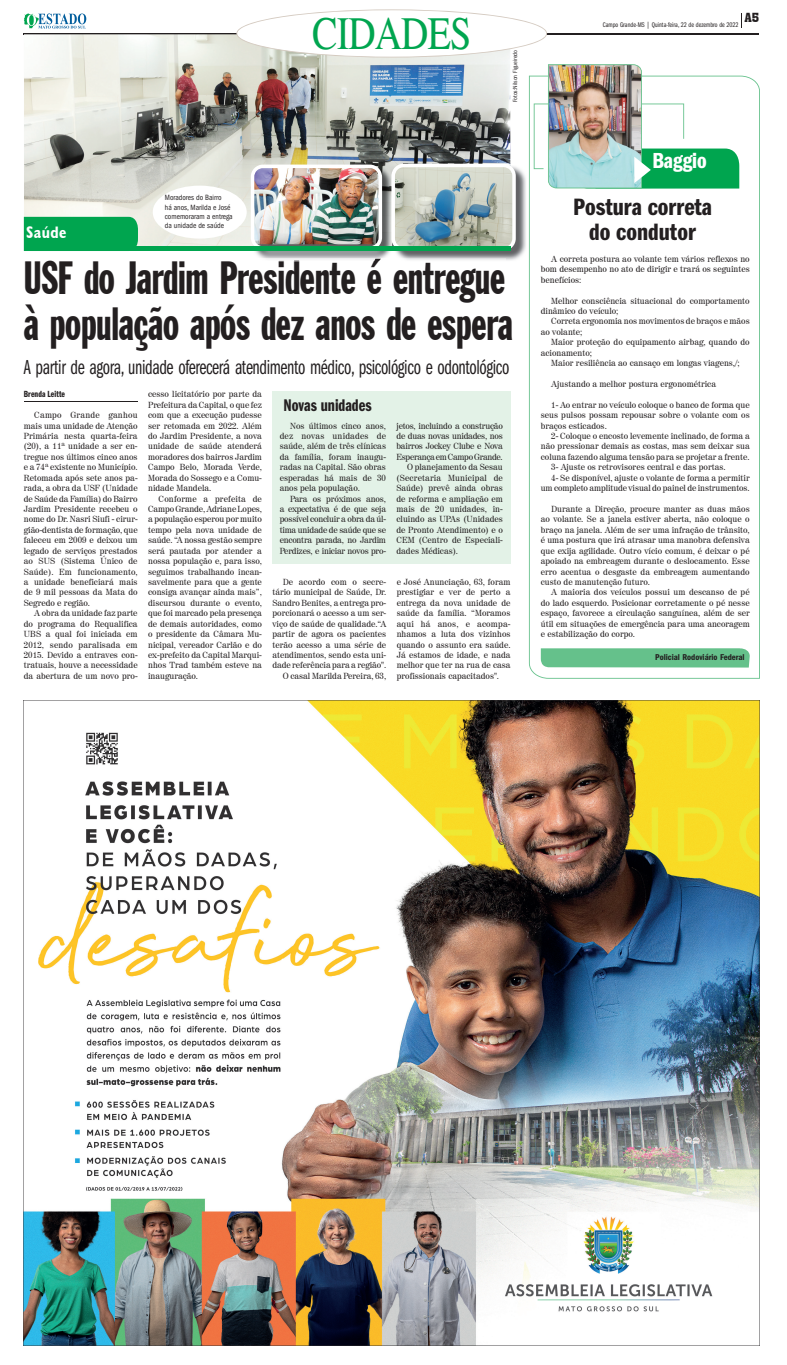
<style>
.page{position:relative;width:787px;height:1365px;background:#fff}
.page>*{position:absolute;margin:0;border:0;box-sizing:border-box;transform-origin:0 0}
.t1{font:extra-condensed 46.38px/46.4px "Franklin Gothic BT";letter-spacing:-.02em;color:#231f20;scale:.94 1}
.t2{font:45.68px "Times";letter-spacing:-.025em;color:#00a54f;scale:.83 1}
.t3{font:24.5px/24.5px "Franklin Gothic Demi Cmpr";color:#231f20;text-align:center;scale:1.11 1}
.t4{font:22.57px "Franklin Gothic Demi Cmpr";letter-spacing:-.01em;color:#fff;scale:1.09 1}
.t5{font:21px "Franklin Gothic Book Cmpr";letter-spacing:-.02em;color:#231f20;scale:.89 1}
.t6{font:17.5px "Franklin Gothic Demi Cmpr";color:#231f20}
.t7{font:700 condensed 16.62px "Humanist 521 BT";letter-spacing:.025em;color:#fff}
.t8{font:9.19px "Franklin Gothic Demi Cmpr";letter-spacing:.01em;color:#231f20}
.t9{font:8.75px/10.4px "Century 725 BT";color:#231f20;text-align:justify}
.t10{font:8.75px "Century 725 BT";letter-spacing:-.025em;color:#231f20}
.t11{font:600 condensed 8.75px "Franklin Gothic";color:#231f20}
.t12{font:8.75px "Century 725 BT";letter-spacing:-.035em;color:#231f20}
.t13{font:condensed 7.88px/9.2px "Franklin Gothic";color:#231f20;scale:.96 1}
.t14{font:7px "Franklin Gothic Book Cmpr";letter-spacing:.005em;color:#231f20}
.t15{font:condensed 6.12px "Franklin Gothic";color:#231f20}
</style>
<div class="page">
<svg style="left:24px;top:13px;width:62px;height:16px"></svg>
<svg style="left:741px;top:14px;width:1px;height:14px"></svg>
<hr style="left:24px;top:33px;width:734px;height:2px;background:#231f20">
<img style="left:24px;top:700px;width:734px;height:645px">
<svg style="left:528px;top:76px;width:231px;height:602px"></svg>
<img style="left:533px;top:64px;width:206px;height:125px">
<div style="left:540px;top:648px;width:209px;height:19px;background:#65c18b"></div>
<hr style="left:24px;top:401px;width:114px;height:1px;background:#231f20">
<div style="left:272px;top:391px;width:238px;height:173px;background:#e3f2e7"></div>
<img style="left:24px;top:34px;width:486px;height:212px">
<svg style="left:236px;top:9px;width:311px;height:49px"></svg>
<img style="left:255px;top:165px;width:271px;height:96px">
<img style="left:251px;top:164px;width:131px;height:82px">
<img style="left:393px;top:259px;width:112px;height:2px">
<svg style="left:391px;top:164px;width:124px;height:87px;background:#b2beba"></svg>
<div style="left:153px;top:186px;width:93px;height:52px;background:#fff;border-radius:50%"></div>
<div style="left:72px;top:246px;width:438px;height:5px;background:#00a54f"></div>
<div style="left:24px;top:217px;width:114px;height:34px;background:#00a54f"></div>
<h3 class="t7" style="left:26px;top:222px;width:42px">Saúde</h3>
<p class="t13" style="left:165px;top:193px;width:72px">Moradores do Bairro<br>há anos, Marilda e José comemoraram a entrega da unidade de saúde</p>
<h2 class="t2" style="left:312px;top:7px;width:193px">CIDADES</h2>
<p class="t15" style="left:511px;top:102px;width:54px;rotate:-90deg">Fotos:Nilson Figueiredo</p>
<h1 class="t1" style="left:24px;top:254px;width:522px">USF do Jardim Presidente é entregue à população após dez anos de espera</h1>
<h3 class="t5" style="left:24px;top:356px;width:547px">A partir de agora, unidade oferecerá atendimento médico, psicológico e odontológico</h3>
<p class="t8" style="left:24px;top:389px;width:43px">Brenda Leitte</p>
<p class="t9" style="left:24px;top:410px;width:115px;text-indent:10px">Campo Grande ganhou mais uma unidade de Atenção Primária nesta quarta-feira (20), a 11ª unidade a ser en&shy;tregue nos últimos cinco anos e a 74ª existente no Município.<br>Retomada após sete anos pa&shy;rada, a obra da USF (Unidade de Saúde da Família) do Bairro Jardim Presidente recebeu o nome do Dr. Nasri Siufi - cirur&shy;gião-dentista de formação, que faleceu em 2009 e deixou um legado de serviços prestados ao SUS (Sistema Único de Saúde). Em funcionamento, a unidade beneficiará mais de 9 mil pessoas da Mata do Segredo e região.</p>
<p class="t9" style="left:24px;top:607px;width:115px;text-indent:10px">A obra da unidade faz parte do programa do Requalifica UBS a qual foi iniciada em 2012, sendo paralisada em 2015. Devido a entraves con&shy;tratuais, houve a necessidade da abertura de um novo pro-</p>
<p class="t9" style="left:148px;top:389px;width:115px">cesso licitatório por parte da Prefeitura da Capital, o que fez com que a execução pudesse ser retomada em 2022. Além do Jardim Presidente, a nova unidade de saúde atenderá moradores dos bairros Jardim Campo Belo, Morada Verde, Morada do Sossego e a Comu&shy;nidade Mandela.</p>
<p class="t9" style="left:148px;top:493px;width:115px;text-indent:10px">Conforme a prefeita de Campo Grande, Adriane Lopes, a população esperou por muito tempo pela nova unidade de saúde. “A nossa gestão sempre será pautada por atender a nossa população e, para isso, seguimos trabalhando incan&shy;savelmente para que a gente consiga avançar ainda mais”, discursou durante o evento, que foi marcado pela presença de demais autoridades, como o presidente da Câmara Mu&shy;nicipal, vereador Carlão e do ex-prefeito da Capital Marqui&shy;nhos Trad também esteve na inauguração.</p>
<h3 class="t6" style="left:283px;top:395px;width:90px">Novas unidades</h3>
<p class="t9" style="left:279px;top:420px;width:108px;text-indent:10px">Nos últimos cinco anos, dez novas unidades de saúde, além de três clínicas da família, foram inaugu&shy;radas na Capital. São obras esperadas há mais de 30 anos pela população.</p>
<p class="t9" style="left:279px;top:493px;width:108px;text-indent:10px">Para os próximos anos, a expectativa é de que seja possível concluir a obra da úl&shy;tima unidade de saúde que se encontra parada, no Jardim Perdizes, e iniciar novos pro-</p>
<p class="t10" style="left:396px;top:420px;width:108px">jetos, incluindo a construção</p>
<p class="t10" style="left:396px;top:430px;width:108px">de duas novas unidades, nos</p>
<p class="t10" style="left:396px;top:441px;width:108px">bairros Jockey Clube e Nova</p>
<p class="t12" style="left:396px;top:451px;width:108px">Esperança em Campo Grande.</p>
<p class="t9" style="left:407px;top:462px;width:97px">O planejamento da Sesau</p>
<p class="t9" style="left:396px;top:472px;width:108px">(Secretaria Municipal de</p>
<p class="t9" style="left:396px;top:482px;width:108px">Saúde) prevê ainda obras</p>
<p class="t9" style="left:396px;top:493px;width:108px">de reforma e ampliação em</p>
<p class="t9" style="left:396px;top:503px;width:108px">mais de 20 unidades, in-</p>
<p class="t9" style="left:396px;top:514px;width:108px">cluindo as UPAs (Unidades</p>
<p class="t9" style="left:396px;top:524px;width:108px">de Pronto Atendimento) e o</p>
<p class="t9" style="left:396px;top:535px;width:108px">CEM (Centro de Especiali-</p>
<p class="t9" style="left:396px;top:545px;width:63px">dades Médicas).</p>
<p class="t9" style="left:272px;top:576px;width:115px;text-align:right">De acordo com o secre&shy;tário municipal de Saúde, Dr.<br>Sandro Benites, a entrega pro&shy;porcionará o acesso a um ser&shy;viço de saúde de qualidade.“A partir de agora os pacientes terão acesso a uma série de atendimentos, sendo esta uni&shy;dade referência para a região".<br>O casal Marilda Pereira, 63,</p>
<p class="t9" style="left:396px;top:576px;width:115px">e José Anunciação, 63, foram prestigiar e ver de perto a entrega da nova unidade de saúde da família. “Moramos aqui há anos, e acompa&shy;nhamos a luta dos vizinhos quando o assunto era saúde.<br>Já estamos de idade, e nada melhor que ter na rua de casa profissionais capacitados".</p>
<p class="t14" style="left:602px;top:21px;width:158px">Campo Grande-MS | Quinta-feira, 22 de dezembro de 2022 <sup>A5</sup></p>
<h3 class="t4" style="left:652px;top:148px;width:51px">Baggio</h3>
<h3 class="t3" style="left:572px;top:195px;width:127px">Postura correta do condutor</h3>
<p class="t9" style="left:540px;top:253px;width:210px;text-indent:10px">A correta postura ao volante tem vários reflexos no bom desempenho no ato de dirigir e trará os seguintes benefícios:</p>
<p class="t9" style="left:540px;top:295px;width:210px;text-indent:10px">Melhor consciência situacional do comportamento dinâmico do veículo;</p>
<p class="t9" style="left:540px;top:316px;width:210px;text-indent:10px">Correta ergonomia nos movimentos de braços e mãos ao volante;</p>
<p class="t9" style="left:540px;top:337px;width:210px;text-indent:10px">Maior proteção do equipamento airbag, quando do acionamento;</p>
<p class="t9" style="left:551px;top:357px;width:190px">Maior resiliência ao cansaço em longas viagens,/;</p>
<p class="t9" style="left:551px;top:378px;width:166px">Ajustando a melhor postura ergonométrica</p>
<p class="t9" style="left:540px;top:399px;width:210px;text-indent:10px">1- Ao entrar no veículo coloque o banco de forma que seus pulsos possam repousar sobre o volante com os braços esticados.</p>
<p class="t9" style="left:551px;top:430px;width:200px">2- Coloque o encosto levemente inclinado, de forma a</p>
<p class="t9" style="left:540px;top:441px;width:210px">não pressionar demais as costas, mas sem deixar sua</p>
<p class="t9" style="left:540px;top:451px;width:210px">coluna fazendo alguma tensão para se projetar a frente.</p>
<p class="t9" style="left:551px;top:462px;width:176px">3- Ajuste os retrovisores central e das portas.</p>
<p class="t9" style="left:551px;top:472px;width:200px">4- Se disponível, ajuste o volante de forma a permitir</p>
<p class="t9" style="left:540px;top:482px;width:210px">um completo amplitude visual do painel de instrumentos.</p>
<p class="t9" style="left:540px;top:503px;width:210px;text-indent:10px">Durante a Direção, procure manter as duas mãos ao volante. Se a janela estiver aberta, não coloque o braço na janela. Além de ser uma infração de trânsito, é uma postura que irá atrasar uma manobra defensiva que exija agilidade. Outro vício comum, é deixar o pé apoiado na embreagem durante o deslocamento. Esse erro acentua o desgaste da embreagem aumentando custo de manutenção futuro.</p>
<p class="t9" style="left:540px;top:587px;width:210px;text-indent:10px">A maioria dos veículos possui um descanso de pé do lado esquerdo. Posicionar corretamente o pé nesse espaço, favorece a circulação sanguínea, além de ser útil em situações de emergência para uma ancoragem e estabilização do corpo.</p>
<p class="t11" style="left:655px;top:651px;width:91px">Policial Rodoviário Federal</p>
</div>
